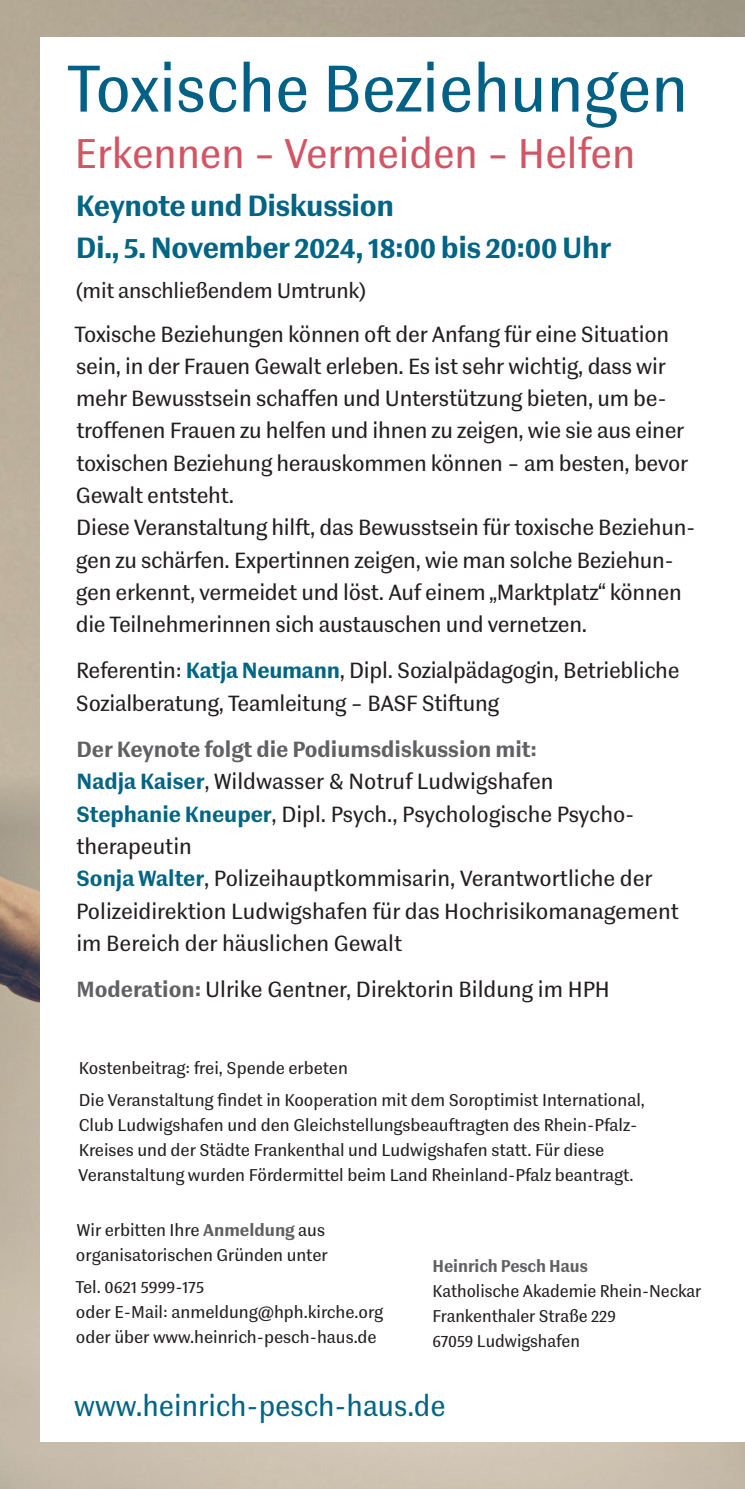
<style>
.page{position:relative;width:745px;height:1489px;background:#fff}
.page>*{position:absolute;margin:0;border:0;box-sizing:border-box;transform-origin:0 0}
.t1{font:67.5px "Contemporary Sans";color:#006086}
.t2{font:42.5px "Contemporary Sans";color:#d35564}
.t3{font:700 30px/42.5px "Contemporary Sans";letter-spacing:-.01em;color:#006484}
.t4{font:30px "Contemporary Sans";color:#006484}
.t5{font:22.5px/32.2px "Contemporary Sans";letter-spacing:-.01em;color:#231f20}
.t6{font:21.75px "Contemporary Sans";letter-spacing:-.01em;color:#231f20}
.t7{font:17.5px/25px "Contemporary Sans";color:#231f20}
.t8{font:700 17.5px "Contemporary Sans";color:#616164}
.s1{font-weight:700;color:#006484}
.s2{font-weight:700;color:#616164}
</style>
<div class="page">
<img style="left:0;top:850px;width:744px;height:638px">
<div style="left:40px;top:37px;width:704px;height:1404px;background:#fff"></div>
<h1 class="t1" style="left:68px;top:53px;width:621px">Toxische Beziehungen</h1>
<h2 class="t2" style="left:75px;top:131px;width:561px">Erkennen – Vermeiden – Helfen</h2>
<h3 class="t3" style="left:76px;top:186px;width:536px">Keynote und Diskussion<br>Di., 5. November 2024, 18:00 bis 20:00 Uhr</h3>
<p class="t6" style="left:75px;top:279px;width:293px">(mit anschließendem Umtrunk)</p>
<p class="t5" style="left:75px;top:318px;width:621px">Toxische Beziehungen können oft der Anfang für eine Situation sein, in der Frauen Gewalt erleben. Es ist sehr wichtig, dass wir mehr Bewusstsein schaffen und Unterstützung bieten, um be&shy;troffenen Frauen zu helfen und ihnen zu zeigen, wie sie aus einer toxischen Beziehung herauskommen können – am besten, bevor Gewalt entsteht.<br>Diese Veranstaltung hilft, das Bewusstsein für toxische Beziehun&shy;gen zu schärfen. Expertinnen zeigen, wie man solche Beziehun&shy;gen erkennt, vermeidet und löst. Auf einem „Marktplatz“ können die Teilnehmerinnen sich austauschen und vernetzen.</p>
<p class="t5" style="left:76px;top:655px;width:604px">Referentin: <span class="s1">Katja Neumann</span>, Dipl. Sozialpädagogin, Betriebliche<br>Sozialberatung, Teamleitung – BASF Stiftung</p>
<p class="t5" style="left:76px;top:734px;width:603px"><span class="s2">Der Keynote folgt die Podiumsdiskussion mit:<br></span><span class="s1">Nadja Kaiser</span>, Wildwasser &amp; Notruf Ludwigshafen<br><span class="s1">Stephanie Kneuper</span>, Dipl. Psych., Psychologische Psycho&shy;therapeutin<br><span class="s1">Sonja Walter</span>, Polizeihauptkommisarin, Verantwortliche der Polizeidirektion Ludwigshafen für das Hochrisikomanagement im Bereich der häuslichen Gewalt</p>
<p class="t5" style="left:76px;top:974px;width:534px"><span class="s2">Moderation:</span> Ulrike Gentner, Direktorin Bildung im HPH</p>
<p class="t7" style="left:79px;top:1052px;width:567px;line-height:32px">Kostenbeitrag: frei, Spende erbeten<br>Die Veranstaltung findet in Kooperation mit dem Soroptimist International,</p>
<p class="t7" style="left:79px;top:1112px;width:560px">Club Ludwigshafen und den Gleichstellungsbeauftragten des Rhein-Pfalz-<br>Kreises und der Städte Frankenthal und Ludwigshafen statt. Für diese<br>Veranstaltung wurden Fördermittel beim Land Rheinland-Pfalz beantragt.</p>
<p class="t7" style="left:76px;top:1218px;width:253px">Wir erbitten Ihre <span class="s2">Anmeldung</span> aus organisatorischen Gründen unter</p>
<p class="t7" style="left:76px;top:1275px;width:309px">Tel. 0621 5999-175<br>oder E-Mail: anmeldung@hph.kirche.org oder über www.heinrich-pesch-haus.de</p>
<p class="t8" style="left:432px;top:1256px;width:157px">Heinrich Pesch Haus</p>
<p class="t7" style="left:432px;top:1278px;width:270px">Katholische Akademie Rhein-Neckar<br>Frankenthaler Straße 229<br>67059 Ludwigshafen</p>
<h3 class="t4" style="left:74px;top:1389px;width:373px">www.heinrich-pesch-haus.de</h3>
</div>
